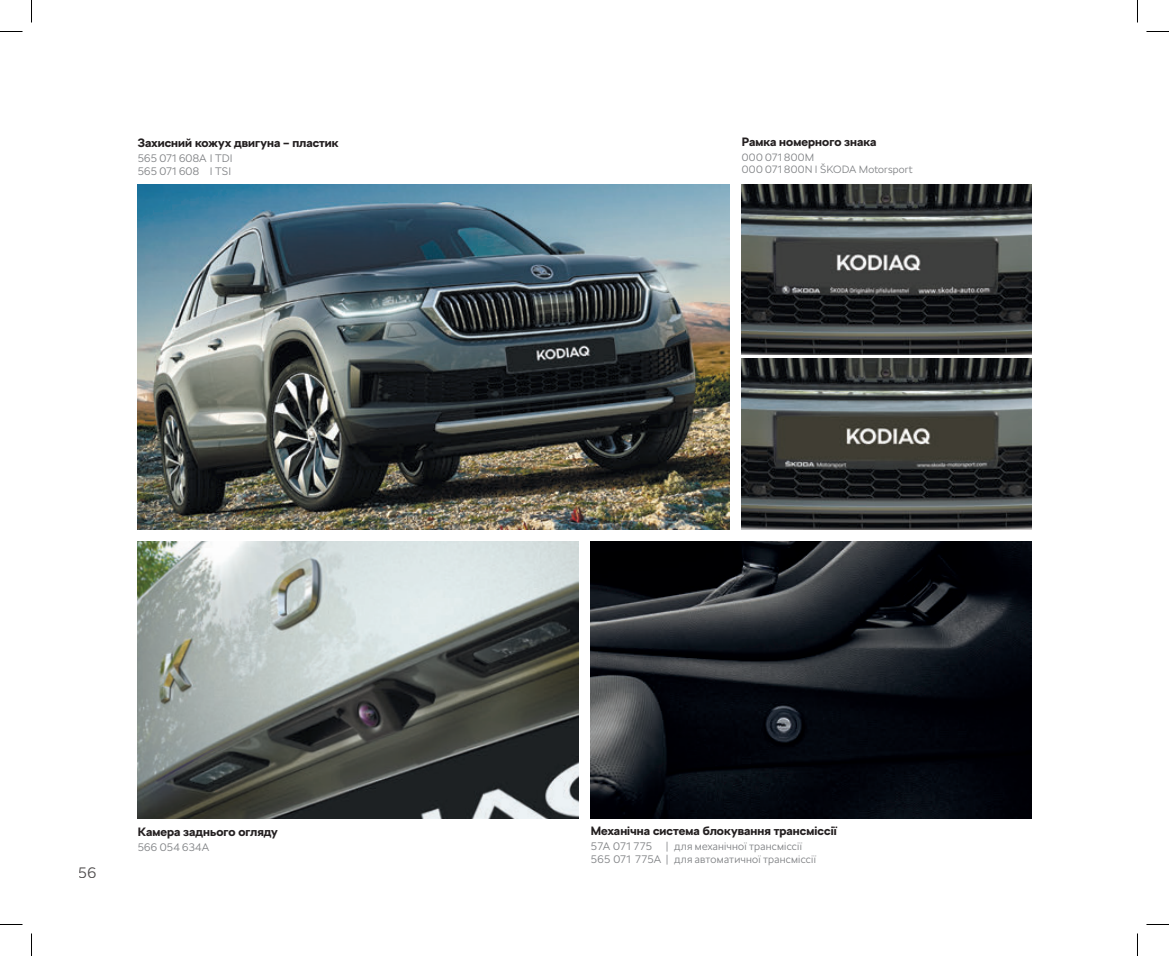
<style>
.page{position:relative;width:1169px;height:956px;background:#fff}
.page>*{position:absolute;margin:0;border:0;box-sizing:border-box;transform-origin:0 0}
.t1{font:300 15px "SKODA Next";color:#231f20}
.t2{font:700 12px "SKODA Next";letter-spacing:.005em;color:#231f20}
.t3{font:300 10.8px/12.8px "SKODA Next";letter-spacing:.02em;color:#808285}
.t4{font:300 10.5px/12px "SKODA Next";letter-spacing:.02em;color:#808285}
</style>
<div class="page">
<img style="left:138px;top:542px;width:440px;height:276px">
<img style="left:591px;top:542px;width:440px;height:276px">
<img style="left:138px;top:185px;width:591px;height:344px">
<img style="left:742px;top:185px;width:289px;height:170px">
<img style="left:742px;top:359px;width:289px;height:170px">
<svg style="left:0;top:31px;width:22px;height:1px"></svg>
<svg style="left:1146px;top:31px;width:23px;height:1px"></svg>
<svg style="left:0;top:924px;width:22px;height:1px"></svg>
<svg style="left:1146px;top:924px;width:23px;height:1px"></svg>
<svg style="left:31px;top:0;width:1px;height:23px"></svg>
<svg style="left:31px;top:933px;width:1px;height:23px"></svg>
<svg style="left:1137px;top:0;width:1px;height:23px"></svg>
<svg style="left:1137px;top:933px;width:1px;height:23px"></svg>
<p class="t2" style="left:138px;top:136px;width:202px">Захисний кожух двигуна – пластик</p>
<p class="t3" style="left:138px;top:152px;width:96px">565 071 608A I TDI<br>565 071 608 I TSI</p>
<p class="t2" style="left:742px;top:135px;width:136px">Рамка номерного знака</p>
<p class="t4" style="left:742px;top:151px;width:172px">000 071 800M<br>000 071 800N I ŠKODA Motorsport</p>
<h1 class="t1" style="left:79px;top:864px;width:19px">56</h1>
<p class="t2" style="left:138px;top:824px;width:141px">Камера заднього огляду</p>
<p class="t3" style="left:138px;top:841px;width:73px">566 054 634A</p>
<p class="t2" style="left:591px;top:824px;width:247px">Механічна система блокування трансміссії</p>
<p class="t3" style="left:591px;top:840px;width:63px">57A 071 775</p>
<p class="t3" style="left:591px;top:840px;width:227px;text-indent:75px">| для механічної трансміссії<br>565 071 775A | для автоматичної трансміссії</p>
</div>
